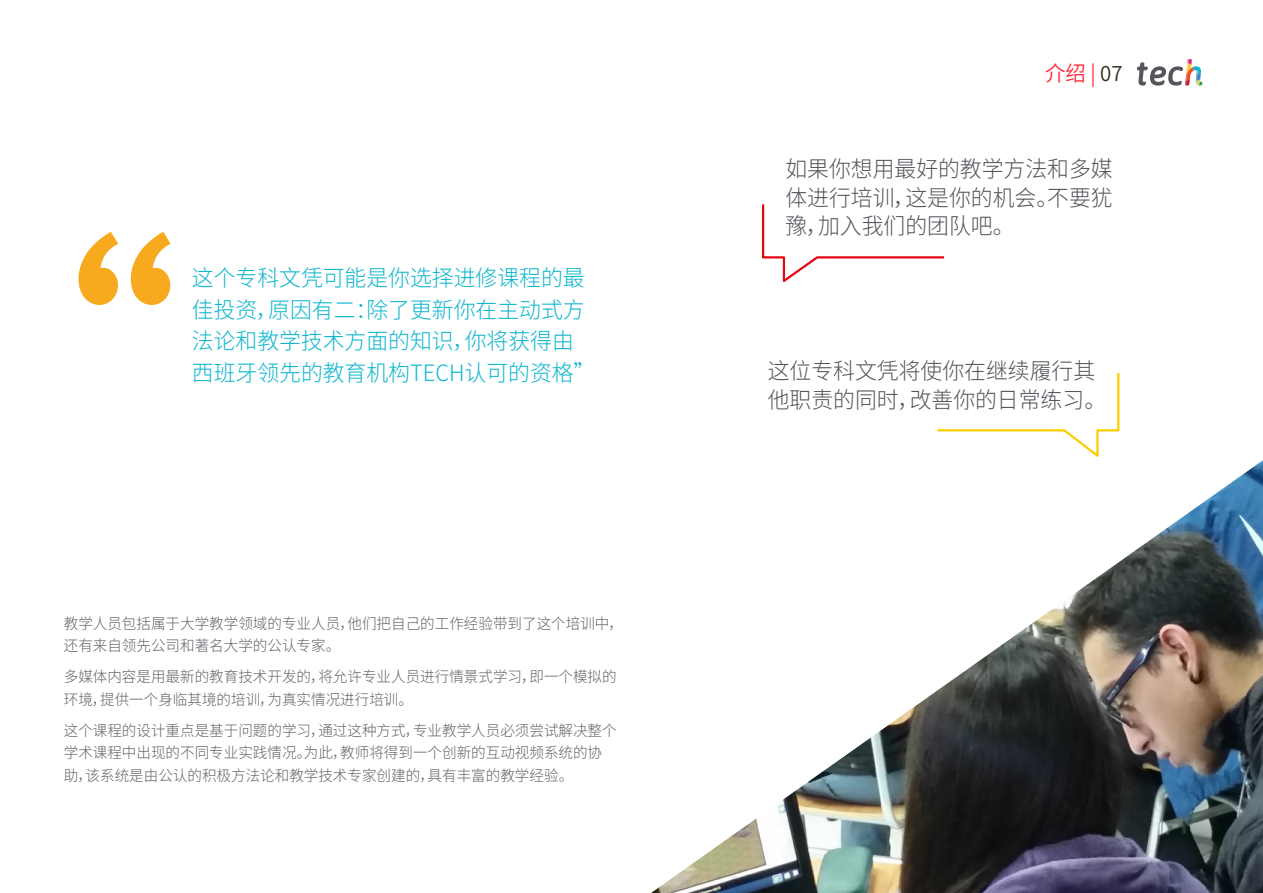
<style>
.page{position:relative;width:1263px;height:893px;background:#fff}
.page>*{position:absolute;margin:0;border:0;box-sizing:border-box;transform-origin:0 0}
.t1{font:300 22.5px/31.5px "Source Han Sans CN";color:#0fb6cf}
.t2{font:300 22.5px/28.5px "Source Han Sans CN";color:#52555b}
.t3{font:21px "Source Han Sans CN";color:#ff293a}
.t4{font:300 15px/22.5px "Source Han Sans CN";color:#61646a}
.s1{color:#312e20}
</style>
<div class="page">
<img style="left:651px;top:460px;width:612px;height:433px">
<svg style="left:1137px;top:59px;width:65px;height:27px"></svg>
<svg style="left:78px;top:232px;width:93px;height:73px"></svg>
<svg style="left:937px;top:373px;width:183px;height:84px"></svg>
<svg style="left:762px;top:204px;width:183px;height:78px"></svg>
<h1 class="t1" style="left:192px;top:263px;width:405px">这个专科文凭可能是你选择进修课程的最佳投资，原因有二：除了更新你在主动式方法论和教学技术方面的知识，你将获得由西班牙领先的教育机构TECH认可的资格”</h1>
<p class="t4" style="left:64px;top:612px;width:561px">教学人员包括属于大学教学领域的专业人员，他们把自己的工作经验带到了这个培训中，还有来自领先公司和著名大学的公认专家。</p>
<p class="t4" style="left:64px;top:666px;width:554px">多媒体内容是用最新的教育技术开发的，将允许专业人员进行情景式学习，即一个模拟的环境，提供一个身临其境的培训，为真实情况进行培训。</p>
<p class="t4" style="left:64px;top:719px;width:554px">这个课程的设计重点是基于问题的学习，通过这种方式，专业教学人员必须尝试解决整个学术课程中出现的不同专业实践情况。为此，教师将得到一个创新的互动视频系统的协助，该系统是由公认的积极方法论和教学技术专家创建的，具有丰富的教学经验。</p>
<h2 class="t3" style="left:1045px;top:61px;width:79px">介绍 | <span class="s1">07</span></h2>
<h1 class="t2" style="left:785px;top:155px;width:329px;text-align:justify">如果你想用最好的教学方法和多媒体进行培训，这是你的机会。不要犹豫，加入我们的团队吧。</h1>
<h1 class="t2" style="left:768px;top:357px;width:340px">这位专科文凭将使你在继续履行其他职责的同时，改善你的日常练习。</h1>
</div>
